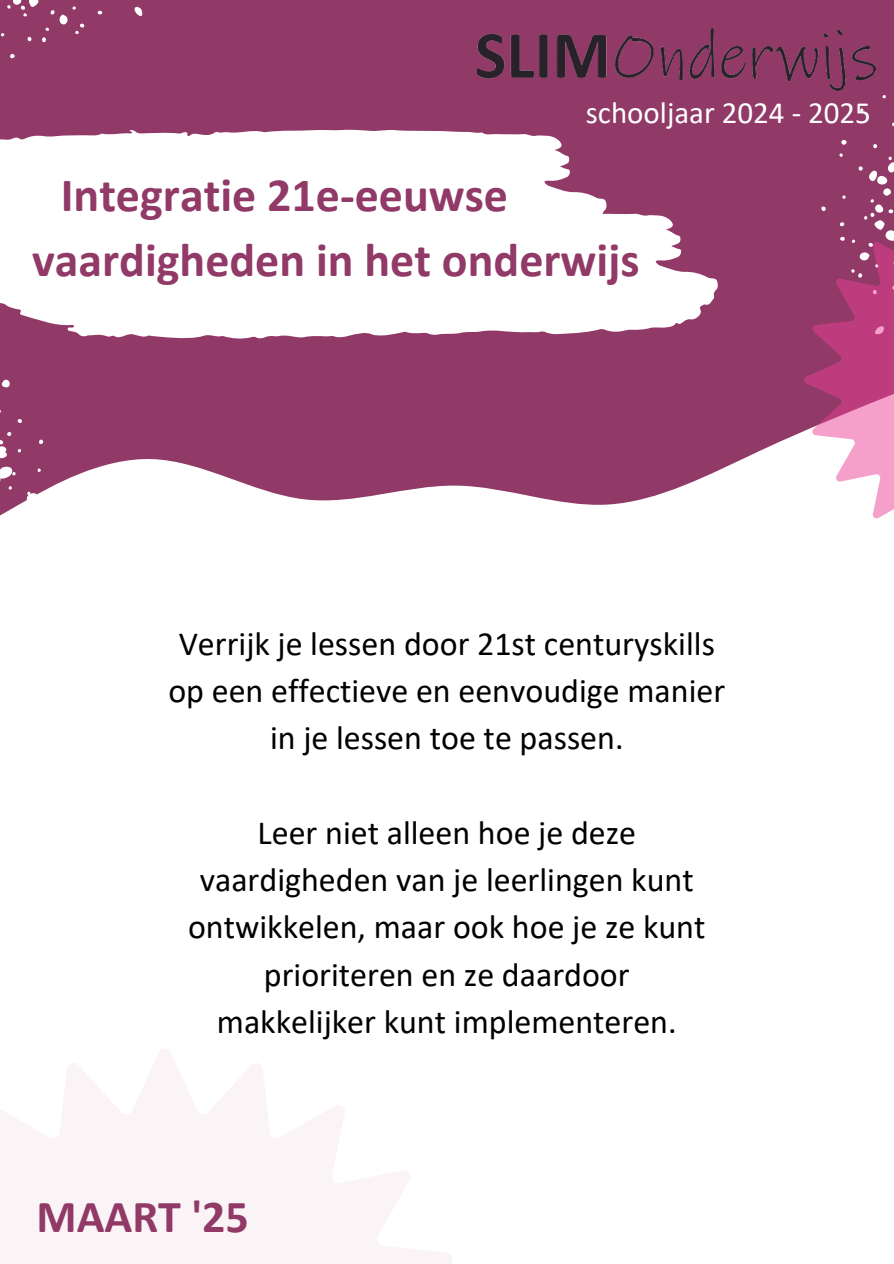
<style>
.page{position:relative;width:894px;height:1264px;background:#fff}
.page>*{position:absolute;margin:0;border:0;box-sizing:border-box;transform-origin:0 0}
.t1{font:700 48px/65.1px "Calibri";color:#913967}
.t2{font:700 45.9px "Calibri";color:#913967}
.t3{font:33.9px/47.2px "Calibri";color:#000;text-align:center}
.t4{font:30.9px "Calibri";color:#fff}
</style>
<div class="page">
<div style="left:0;top:0;width:893px;height:1263px;background:#913967"></div>
<div style="left:0;top:658px;width:893px;height:605px;background:#fff"></div>
<svg style="left:0;top:431px;width:893px;height:227px;fill:#fff"></svg>
<svg style="left:1px;top:0;width:142px;height:59px"></svg>
<img style="left:478px;top:28px;width:393px;height:54px">
<svg style="left:0;top:1048px;width:466px;height:215px;fill:#faf4f6"></svg>
<svg style="left:0;top:379px;width:44px;height:242px"></svg>
<svg style="left:804px;top:58px;width:89px;height:492px"></svg>
<svg style="left:0;top:129px;width:590px;height:66px;fill:#fff"></svg>
<svg style="left:0;top:195px;width:718px;height:144px;fill:#fff"></svg>
<p class="t4" style="left:585px;top:100px;width:286px">schooljaar 2024 - 2025</p>
<p class="t1" style="left:32px;top:166px;width:609px;text-indent:29px">Integratie 21e-eeuwse vaardigheden in het onderwijs</p>
<h2 class="t3" style="left:168px;top:622px;width:558px">Verrijk je lessen door 21st centuryskills op een effectieve en eenvoudige manier in je lessen toe te passen.</h2>
<p class="t3" style="left:188px;top:811px;width:518px">Leer niet alleen hoe je deze vaardigheden van je leerlingen kunt ontwikkelen, maar ook hoe je ze kunt prioriteren en ze daardoor</p>
<p class="t3" style="left:217px;top:1000px;width:461px">makkelijker kunt implementeren.</p>
<p class="t2" style="left:36px;top:1197px;width:214px">MAART '25</p>
</div>
